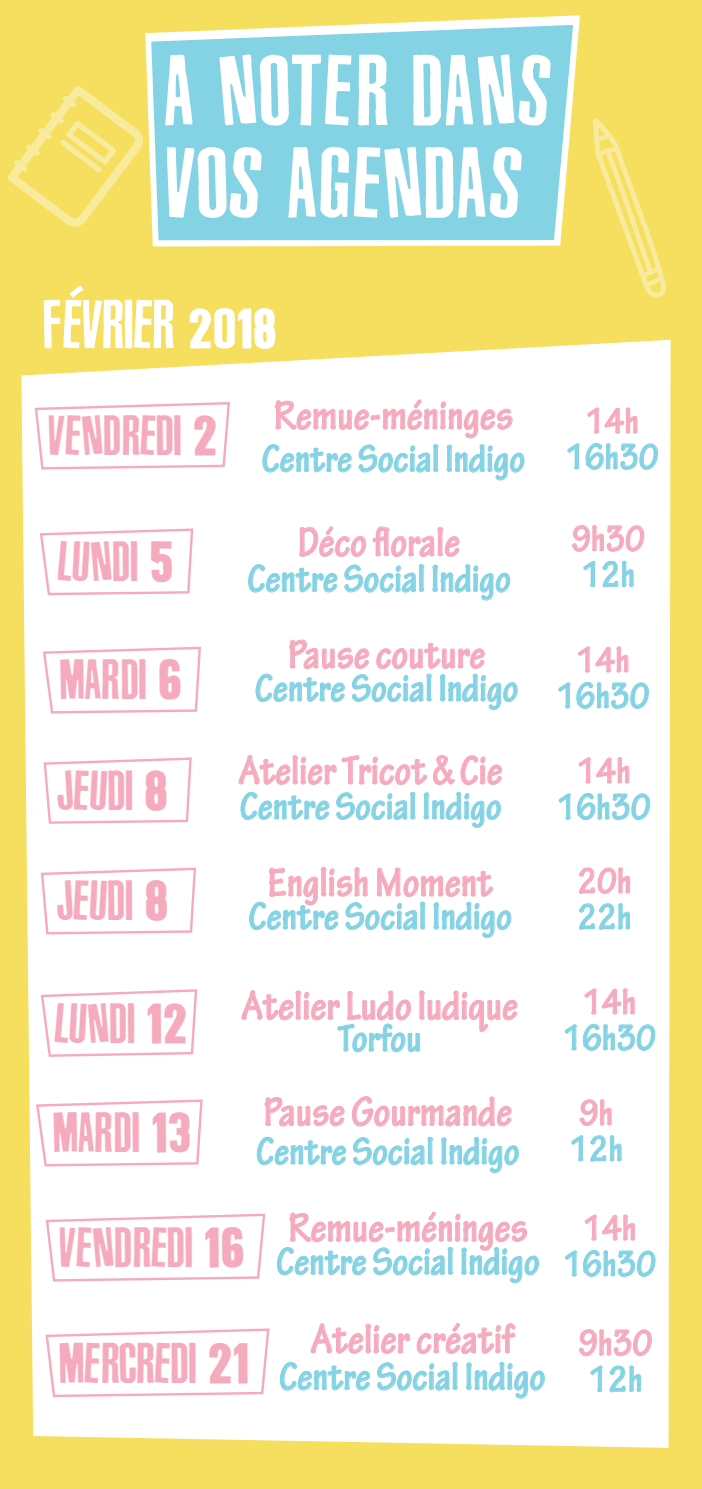
<style>
.page{position:relative;width:702px;height:1489px;background:#fff}
.page>*{position:absolute;margin:0;border:0;box-sizing:border-box;transform-origin:0 0}
.t1{font:76.5px "Vinyl Stickons";letter-spacing:.02em;color:#fff}
.t2{font:52.5px "Vinyl Stickons";color:#fff}
.t3{font:700 condensed 43.5px "Tekton Pro";color:#f6aabd}
.t4{font:700 condensed 43px "Tekton Pro";color:#f6aabd}
.t5{font:43px "Vinyl Stickons";color:#f6aabd}
.t6{font:700 condensed 42.75px "Tekton Pro";color:#f6aabd}
.t7{font:42.75px "Vinyl Stickons";color:#f6aabd}
.t8{font:700 condensed 41px "Tekton Pro";color:#84d3e4}
.t9{font:700 condensed 40.5px "Tekton Pro";color:#84d3e4}
.t10{font:700 condensed 40.25px "Tekton Pro";color:#84d3e4}
.t11{font:700 condensed 38.5px "Tekton Pro";color:#84d3e4}
.t12{font:700 condensed 38.5px "Tekton Pro";color:#f6aabd}
.t13{font:700 condensed 38.25px "Tekton Pro";color:#84d3e4}
.t14{font:700 condensed 38.25px "Tekton Pro";color:#f6aabd}
.s1{font-family:"La Presse";font-size:47.75px}
.s2{font-family:"La Presse";font-size:47.5px}
</style>
<div class="page">
<div style="left:0;top:0;width:702px;height:1488px;background:#f6de5f"></div>
<svg style="left:593px;top:118px;width:73px;height:180px"></svg>
<svg style="left:8px;top:86px;width:135px;height:141px"></svg>
<svg style="left:145px;top:15px;width:435px;height:231px"></svg>
<svg style="left:151px;top:25px;width:422px;height:215px;background:#8cd5e3"></svg>
<div style="left:21px;top:340px;width:649px;height:1107px;background:#fff"></div>
<svg style="left:255px;top:639px;width:262px;height:71px;background:#f4f7f9"></svg>
<svg style="left:41px;top:645px;width:161px;height:69px;background:#fef7f8"></svg>
<svg style="left:578px;top:646px;width:50px;height:26px"></svg>
<svg style="left:558px;top:682px;width:12px;height:26px"></svg>
<svg style="left:576px;top:681px;width:73px;height:28px;background:#e2f4f8"></svg>
<svg style="left:264px;top:1096px;width:80px;height:30px;background:#fcedf1"></svg>
<svg style="left:352px;top:1096px;width:159px;height:30px;background:#fdeef1"></svg>
<svg style="left:257px;top:1136px;width:89px;height:29px;background:#e6f5f9"></svg>
<svg style="left:353px;top:1136px;width:80px;height:29px;background:#e4f5f8"></svg>
<svg style="left:441px;top:1136px;width:78px;height:36px;background:#e8f6f9"></svg>
<svg style="left:35px;top:1098px;width:169px;height:69px;background:#fef7f9"></svg>
<svg style="left:579px;top:1099px;width:33px;height:26px"></svg>
<svg style="left:571px;top:1135px;width:12px;height:26px"></svg>
<svg style="left:590px;top:1134px;width:32px;height:27px"></svg>
<svg style="left:277px;top:1211px;width:262px;height:72px;background:#f4f4f7"></svg>
<svg style="left:44px;top:1212px;width:223px;height:70px;background:#fef7f9"></svg>
<svg style="left:584px;top:1214px;width:51px;height:26px"></svg>
<svg style="left:565px;top:1250px;width:12px;height:26px"></svg>
<svg style="left:583px;top:1249px;width:72px;height:27px;background:#e1f4f8"></svg>
<svg style="left:275px;top:399px;width:237px;height:39px;background:#fdf1f4"></svg>
<svg style="left:262px;top:444px;width:90px;height:28px;background:#e5f5f9"></svg>
<svg style="left:358px;top:444px;width:80px;height:28px;background:#e3f5f8"></svg>
<svg style="left:446px;top:444px;width:78px;height:36px;background:#e8f6f9"></svg>
<svg style="left:33px;top:401px;width:198px;height:69px;background:#fef7f9"></svg>
<svg style="left:587px;top:407px;width:50px;height:26px"></svg>
<svg style="left:567px;top:443px;width:12px;height:26px"></svg>
<svg style="left:585px;top:443px;width:73px;height:27px;background:#e1f4f8"></svg>
<svg style="left:249px;top:866px;width:262px;height:72px;background:#f4f4f7"></svg>
<svg style="left:39px;top:866px;width:158px;height:69px;background:#fef7f8"></svg>
<svg style="left:579px;top:867px;width:51px;height:27px"></svg>
<svg style="left:579px;top:903px;width:51px;height:26px"></svg>
<svg style="left:241px;top:990px;width:276px;height:62px;background:#fbf8f9"></svg>
<svg style="left:39px;top:987px;width:159px;height:70px;background:#fef7f9"></svg>
<svg style="left:584px;top:988px;width:51px;height:26px"></svg>
<svg style="left:564px;top:1023px;width:91px;height:27px;background:#e4f5f8"></svg>
<div style="left:246px;top:524px;width:266px;height:78px;background:#fff"></div>
<svg style="left:299px;top:526px;width:67px;height:31px"></svg>
<svg style="left:372px;top:526px;width:87px;height:31px"></svg>
<svg style="left:248px;top:564px;width:89px;height:28px"></svg>
<svg style="left:344px;top:564px;width:80px;height:28px"></svg>
<svg style="left:432px;top:564px;width:78px;height:36px"></svg>
<svg style="left:38px;top:527px;width:156px;height:69px;background:#fef7f8"></svg>
<svg style="left:572px;top:525px;width:72px;height:27px;background:#fceaee"></svg>
<svg style="left:583px;top:561px;width:12px;height:26px"></svg>
<svg style="left:602px;top:560px;width:32px;height:27px"></svg>
<svg style="left:69px;top:285px;width:15px;height:13px"></svg>
<svg style="left:310px;top:1322px;width:100px;height:31px;background:#fdeef2"></svg>
<svg style="left:416px;top:1322px;width:99px;height:31px;background:#fdeef1"></svg>
<svg style="left:280px;top:1361px;width:90px;height:29px;background:#e6f6f9"></svg>
<svg style="left:377px;top:1361px;width:81px;height:29px;background:#e4f5f9"></svg>
<svg style="left:466px;top:1361px;width:79px;height:37px;background:#e8f6f9"></svg>
<svg style="left:44px;top:1326px;width:227px;height:72px;background:#fef8f9"></svg>
<svg style="left:578px;top:1328px;width:74px;height:28px;background:#fcebef"></svg>
<svg style="left:590px;top:1365px;width:12px;height:26px"></svg>
<svg style="left:609px;top:1365px;width:32px;height:27px"></svg>
<svg style="left:42px;top:737px;width:153px;height:113px;background:#fefafb"></svg>
<svg style="left:578px;top:756px;width:51px;height:27px"></svg>
<svg style="left:558px;top:793px;width:13px;height:26px"></svg>
<svg style="left:577px;top:792px;width:73px;height:28px;background:#e1f4f8"></svg>
<svg style="left:238px;top:754px;width:189px;height:31px;background:#fdeff2"></svg>
<svg style="left:433px;top:755px;width:69px;height:30px;background:#fcedf1"></svg>
<svg style="left:240px;top:791px;width:89px;height:29px;background:#e6f6f9"></svg>
<svg style="left:336px;top:791px;width:79px;height:29px;background:#e4f5f8"></svg>
<svg style="left:423px;top:791px;width:78px;height:36px;background:#e8f6f9"></svg>
<h1 class="t1" style="left:164px;top:54px;width:390px">A NOTER DANS</h1>
<h1 class="t1" style="left:166px;top:146px;width:359px">VOS AGENDAS</h1>
<p class="t2" style="left:43px;top:299px;width:235px">FEVRIER <span class="s1">2018</span></p>
<p class="t4" style="left:274px;top:390px;width:241px">Remue-méninges</p>
<p class="t9" style="left:262px;top:435px;width:265px">Centre Social Indigo</p>
<p class="t5" style="left:48px;top:415px;width:171px">VENDREDI <span class="s1">2</span></p>
<p class="t14" style="left:584px;top:398px;width:56px">14h</p>
<p class="t13" style="left:565px;top:434px;width:95px">16h30</p>
<p class="t5" style="left:57px;top:541px;width:118px">LUNDI <span class="s1">5</span></p>
<p class="t5" style="left:60px;top:659px;width:124px">MARDI <span class="s1">6</span></p>
<p class="t4" style="left:298px;top:517px;width:164px">Déco florale</p>
<p class="t9" style="left:247px;top:555px;width:265px">Centre Social Indigo</p>
<p class="t4" style="left:288px;top:629px;width:199px">Pause couture</p>
<p class="t9" style="left:255px;top:664px;width:265px">Centre Social Indigo</p>
<p class="t14" style="left:571px;top:516px;width:75px">9h30</p>
<p class="t13" style="left:581px;top:552px;width:56px">12h</p>
<p class="t14" style="left:575px;top:637px;width:56px">14h</p>
<p class="t13" style="left:556px;top:673px;width:95px">16h30</p>
<p class="t6" style="left:239px;top:745px;width:265px">Atelier Tricot &amp; Cie</p>
<p class="t10" style="left:240px;top:782px;width:263px">Centre Social Indigo</p>
<p class="t7" style="left:57px;top:769px;width:113px">JEUDI <span class="s2">8</span></p>
<p class="t12" style="left:576px;top:748px;width:56px">14h</p>
<p class="t11" style="left:556px;top:784px;width:96px">16h30</p>
<p class="t4" style="left:268px;top:857px;width:227px">English Moment</p>
<p class="t9" style="left:248px;top:892px;width:265px">Centre Social Indigo</p>
<p class="t5" style="left:57px;top:880px;width:113px">JEUDI <span class="s1">8</span></p>
<p class="t14" style="left:577px;top:858px;width:56px">20h</p>
<p class="t13" style="left:577px;top:894px;width:56px">22h</p>
<p class="t5" style="left:54px;top:1002px;width:135px">LUNDI <span class="s1">12</span></p>
<p class="t5" style="left:53px;top:1112px;width:140px">MARDI <span class="s1">13</span></p>
<p class="t4" style="left:242px;top:980px;width:278px">Atelier Ludo ludique</p>
<p class="t9" style="left:338px;top:1014px;width:85px">Torfou</p>
<p class="t4" style="left:263px;top:1086px;width:250px">Pause Gourmande</p>
<p class="t9" style="left:256px;top:1127px;width:265px">Centre Social Indigo</p>
<p class="t14" style="left:582px;top:979px;width:56px">14h</p>
<p class="t13" style="left:562px;top:1015px;width:95px">16h30</p>
<p class="t14" style="left:578px;top:1090px;width:36px">9h</p>
<p class="t13" style="left:569px;top:1126px;width:56px">12h</p>
<p class="t4" style="left:288px;top:1202px;width:241px">Remue-méninges</p>
<p class="t9" style="left:59px;top:1237px;width:481px"><sup>VENDREDI</sup> <sup>16</sup> Centre Social Indigo</p>
<p class="t14" style="left:582px;top:1205px;width:56px">14h</p>
<p class="t13" style="left:562px;top:1241px;width:95px">16h30</p>
<p class="t3" style="left:311px;top:1313px;width:204px">Atelier créatif</p>
<p class="t8" style="left:59px;top:1352px;width:487px"><sup>MERCREDI</sup> <sup>21</sup> Centre Social Indigo</p>
<p class="t12" style="left:578px;top:1320px;width:76px">9h30</p>
<p class="t11" style="left:588px;top:1356px;width:56px">12h</p>
</div>
